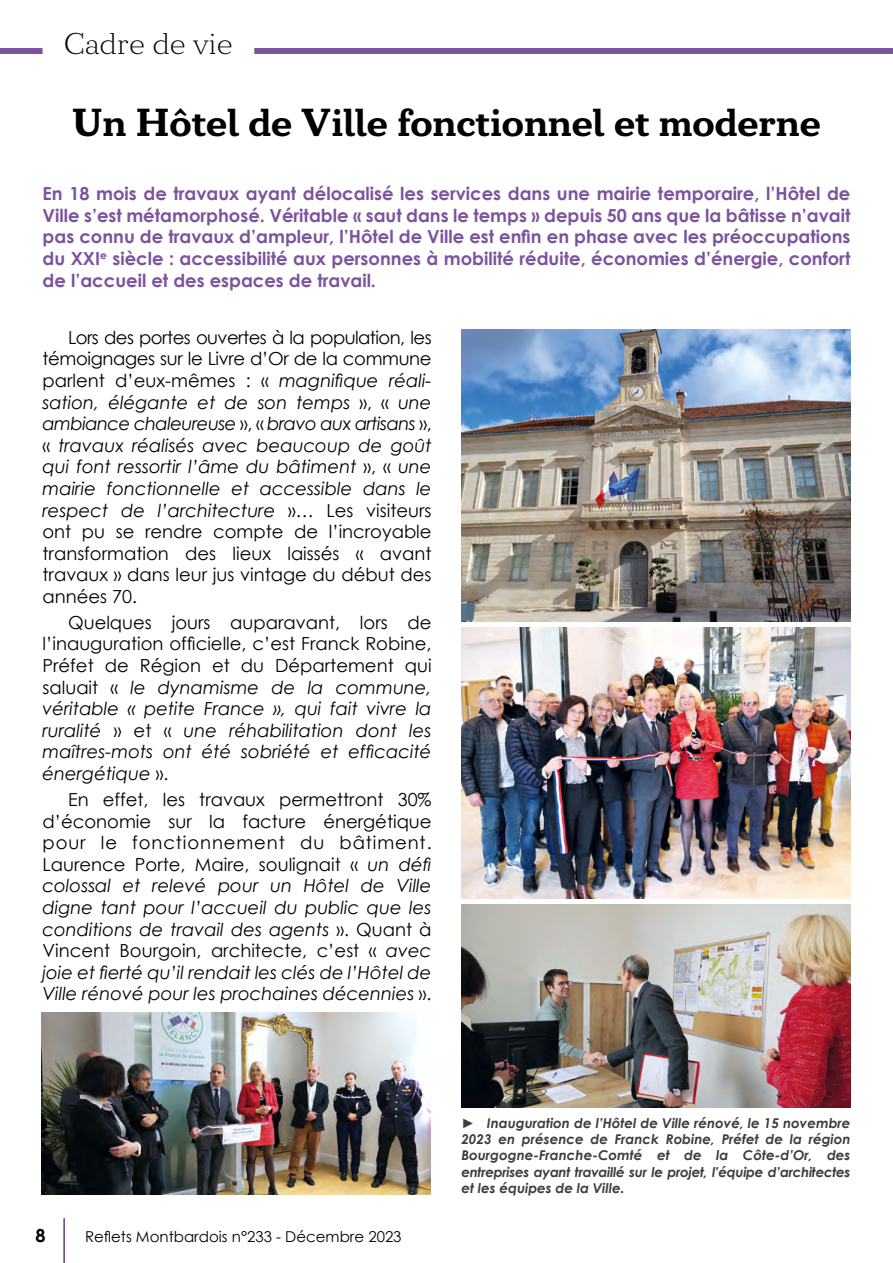
<style>
.page{position:relative;width:893px;height:1263px;background:#fff}
.page>*{position:absolute;margin:0;border:0;box-sizing:border-box;transform-origin:0 0}
.t1{font:700 39px "Circe Slab C";color:#000}
.t2{font:200 30px "Circe Slab C";color:#000}
.t3{font:italic 18px/21.6px "Century Gothic";color:#000;text-align:justify}
.t4{font:18px/21.6px "Century Gothic";color:#000;text-align:justify}
.t5{font:700 18px/21.6px "Century Gothic";color:#7c539d;text-align:justify}
.t6{font:700 18px "Century Gothic";color:#000}
.t7{font:15px "Century Gothic";color:#000}
.t8{font:italic 700 13.5px/16.2px "Century Gothic";letter-spacing:-.02em;color:#3c3c3b;text-align:justify}
.s1{font-style:italic}
.s2{font-style:normal}
.s3{font-weight:400;font-style:normal}
</style>
<div class="page">
<hr style="left:64px;top:1218px;width:1px;height:45px;background:#7c539d">
<div style="left:254px;top:48px;width:639px;height:6px;background:#7c539d"></div>
<div style="left:0;top:48px;width:43px;height:6px;background:#7c539d"></div>
<img style="left:461px;top:628px;width:389px;height:270px">
<img style="left:42px;top:1013px;width:389px;height:182px">
<img style="left:461px;top:905px;width:389px;height:202px">
<img style="left:461px;top:329px;width:389px;height:292px">
<h2 class="t2" style="left:64px;top:27px;width:171px">Cadre de vie</h2>
<h1 class="t1" style="left:72px;top:100px;width:750px">Un Hôtel de Ville fonctionnel et moderne</h1>
<p class="t5" style="left:43px;top:182px;width:809px">En 18 mois de travaux ayant délocalisé les services dans une mairie temporaire, l’Hôtel de Ville s’est métamorphosé. Véritable « saut dans le temps » depuis 50 ans que la bâtisse n’avait pas connu de travaux d’ampleur, l’Hôtel de Ville est enfin en phase avec les préoccupations du XXI<sup>e</sup> siècle : accessibilité aux personnes à mobilité réduite, économies d’énergie, confort de l’accueil et des espaces de travail.</p>
<p class="t4" style="left:43px;top:326px;width:391px;text-indent:26px">Lors des portes ouvertes à la population, les témoignages sur le Livre d’Or de la commune parlent d’eux-mêmes : « <span class="s1">magnifique réali&shy;sation, élégante et de son temps</span> », « <span class="s1">une ambiance chaleureuse</span> », « <span class="s1">bravo aux artisans</span> », « <span class="s1">travaux réalisés avec beaucoup de goût qui font ressortir l’âme du bâtiment</span> », « <span class="s1">une mairie fonctionnelle et accessible dans le respect de l’architecture</span> »… Les visiteurs ont pu se rendre compte de l’incroyable transformation des lieux laissés « avant travaux » dans leur jus vintage du début des années 70.</p>
<p class="t3" style="left:43px;top:611px;width:391px;text-indent:26px"><span class="s2">Quelques jours auparavant, lors de l’inauguration officielle, c’est Franck Robine, Préfet de Région et du Département qui saluait «</span> le dynamisme de la commune, véritable « petite France », qui fait vivre la ruralité <span class="s2">» et «</span> une réhabilitation dont les maîtres-mots ont été sobriété et efficacité énergétique <span class="s2">».</span></p>
<p class="t3" style="left:43px;top:788px;width:391px;text-indent:26px"><span class="s2">En effet, les travaux permettront 30% d’économie sur la facture énergétique pour le fonctionnement du bâtiment.<br>Laurence Porte, Maire, soulignait «</span> un défi colossal et relevé pour un Hôtel de Ville digne tant pour l’accueil du public que les conditions de travail des agents <span class="s2">». Quant à Vincent Bourgoin, architecte, c’est «</span> avec joie et fierté qu’il rendait les clés de l’Hôtel de Ville rénové pour les prochaines décennies <span class="s2">».</span></p>
<p class="t6" style="left:35px;top:1222px;width:12px">8</p>
<p class="t7" style="left:85px;top:1226px;width:318px">Reflets Montbardois n°233 - Décembre 2023</p>
<p class="t8" style="left:461px;top:1114px;width:391px"><span class="s3">►</span> Inauguration de l’Hôtel de Ville rénové, le 15 novembre 2023 en présence de Franck Robine, Préfet de la région Bourgogne-Franche-Comté et de la Côte-d’Or, des entreprises ayant travaillé sur le projet, l’équipe d’architectes et les équipes de la Ville.</p>
</div>
